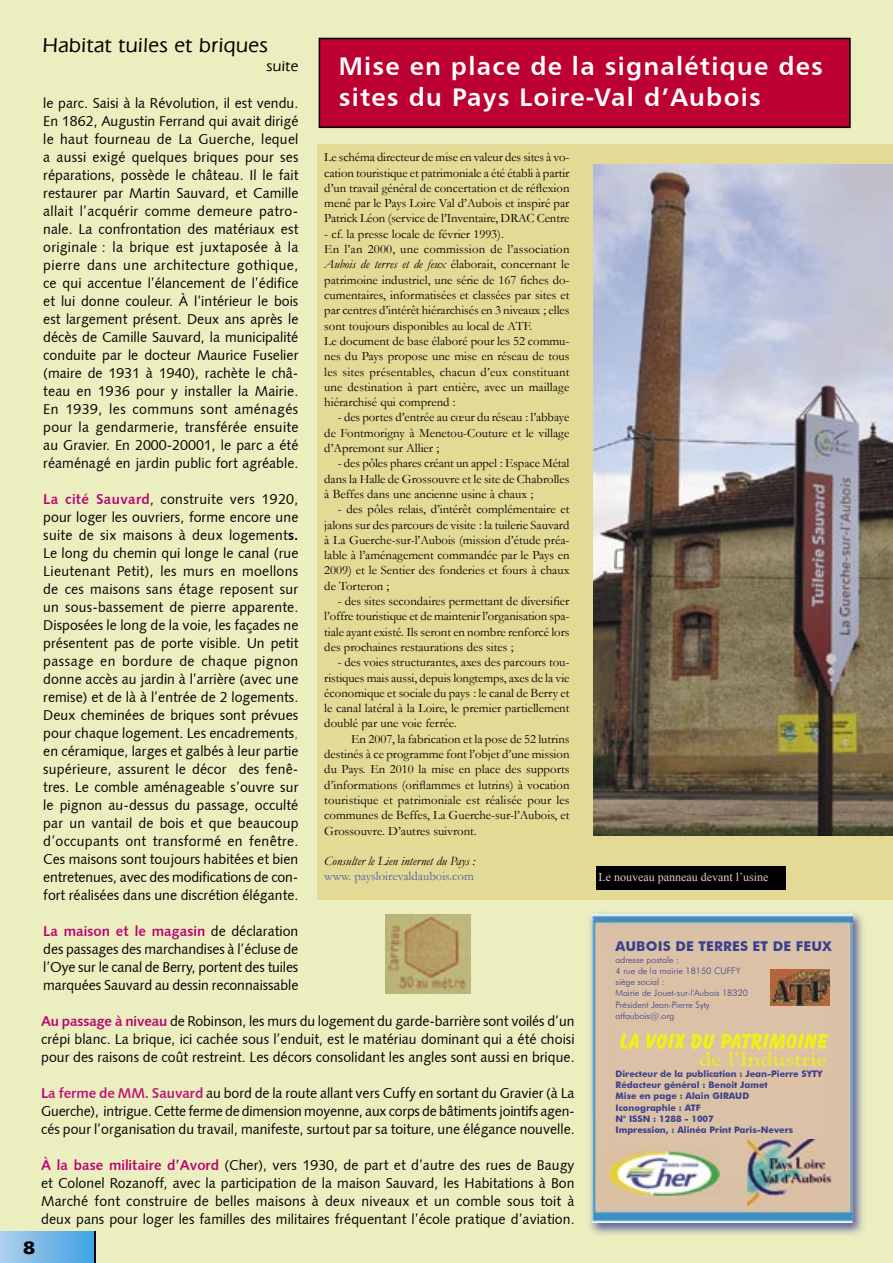
<style>
.page{position:relative;width:893px;height:1263px;background:#ebeebe}
.page>*{position:absolute;margin:0;border:0;box-sizing:border-box;transform-origin:0 0}
.t1{font:25.5px "Humanist 777 BT Bold B";letter-spacing:.05em;color:#fff}
.t2{font:500 21px "Eras IT Cby BT";letter-spacing:.025em;color:#000}
.t3{font:19.2px "Goudy Handtooled BT";color:#f2ed1c;scale:1.2 1}
.t4{font:18px "USA Black Plain";color:#000}
.t5{font:500 15px "Eras IT Cby BT";letter-spacing:.025em;color:#000}
.t6{font:14.25px/18px "Humanist 531 BT Roman A";color:#000;text-align:justify}
.t7{font:14.25px "Humanist 531 BT Bold A";color:#bc0075}
.t8{font:700 13.5px "Futura BT";letter-spacing:.01em;color:#3a3f8e}
.t9{font:12.75px/15.3px "Garamond";color:#000;text-align:justify}
.t10{font:italic 12.75px "Garamond";color:#000}
.t11{font:12.75px "Garamond";color:#4f62a7}
.t12{font:12px "Times New Roman";color:#e2c9d3}
.t13{font:700 9px/11.2px "Futura BT";color:#3a3f8e}
.t14{font:300 9px/11.2px "Futura BT";color:#3a3f8e}
.s1{font-family:"Humanist 531 BT Bold A";color:#bc0075}
.s2{font-family:"Humanist 531 BT Bold A"}
.s3{color:#45883e}
.s4{font-family:"Humanist 531 BT Roman A";color:#000}
.s5{font-style:italic}
.s6{font-family:"Humanist 531 BT Bold A";color:#be1577}
</style>
<div class="page">
<svg style="left:0;top:1231px;width:96px;height:32px;background:#74b4e3"></svg>
<div style="left:319px;top:38px;width:532px;height:90px;background:#bc0032"></div>
<div style="left:317px;top:144px;width:576px;height:756px;background:#e3da95"></div>
<img style="left:594px;top:165px;width:299px;height:670px">
<div style="left:596px;top:867px;width:190px;height:23px;background:#000"></div>
<img style="left:385px;top:915px;width:85px;height:78px">
<img style="left:589px;top:913px;width:274px;height:322px">
<img style="left:592px;top:915px;width:260px;height:308px">
<img style="left:747px;top:1139px;width:86px;height:72px">
<img style="left:608px;top:1149px;width:112px;height:47px">
<svg style="left:620px;top:1033px;width:208px;height:33px;background:#e2ce7a"></svg>
<img style="left:770px;top:970px;width:60px;height:36px">
<h2 class="t2" style="left:43px;top:33px;width:227px">Habitat tuiles et briques</h2>
<p class="t5" style="left:267px;top:57px;width:33px">suite</p>
<h1 class="t1" style="left:339px;top:50px;width:486px">Mise en place de la signalétique des</h1>
<p class="t6" style="left:43px;top:94px;width:257px">le parc. Saisi à la Révolution, il est vendu.</p>
<h1 class="t1" style="left:339px;top:81px;width:423px">sites du Pays Loire-Val d’Aubois</h1>
<p class="t6" style="left:43px;top:112px;width:257px">En 1862, Augustin Ferrand qui avait dirigé le haut fourneau de La Guerche, lequel a aussi exigé quelques briques pour ses réparations, possède le château. Il le fait restaurer par Martin Sauvard, et Camille allait l’acquérir comme demeure patro&shy;nale. La confrontation des matériaux est originale : la brique est juxtaposée à la pierre dans une architecture gothique, ce qui accentue l’élancement de l’édifice et lui donne couleur. À l’intérieur le bois est largement présent. Deux ans après le décès de Camille Sauvard, la municipalité conduite par le docteur Maurice Fuselier (maire de 1931 à 1940), rachète le châ&shy;teau en 1936 pour y installer la Mairie.<br>En 1939, les communs sont aménagés pour la gendarmerie, transférée ensuite au Gravier. En 2000-20001, le parc a été réaménagé en jardin public fort agréable.</p>
<p class="t6" style="left:43px;top:490px;width:257px"><span class="s1">La cité Sauvard</span>, construite vers 1920, pour loger les ouvriers, forme encore une suite de six maisons à deux logement<span class="s2">s.<br></span>Le long du chemin qui longe le canal (rue Lieutenant Petit), les murs en moellons de ces maisons sans étage reposent sur un sous-bassement de pierre apparente.<br>Disposées le long de la voie, les façades ne présentent pas de porte visible. Un petit passage en bordure de chaque pignon donne accès au jardin à l’arrière (avec une remise) et de là à l’entrée de 2 logements.<br>Deux cheminées de briques sont prévues pour chaque logement. Les encadrements<span class="s3">, </span>en céramique, larges et galbés à leur partie supérieure, assurent le décor des fenê&shy;tres. Le comble aménageable s’ouvre sur le pignon au-dessus du passage, occulté par un vantail de bois et que beaucoup d’occupants ont transformé en fenêtre.<br>Ces maisons sont toujours habitées et bien entretenues, avec des modifications de con&shy;fort réalisées dans une discrétion élégante.</p>
<p class="t7" style="left:43px;top:922px;width:257px">La maison et le magasin <span class="s4">de déclaration</span></p>
<p class="t6" style="left:43px;top:940px;width:257px">des passages des marchandises à l’écluse de l’Oye sur le canal de Berry, portent des tuiles marquées Sauvard au dessin reconnaissable</p>
<p class="t9" style="left:324px;top:149px;width:247px">Le schéma directeur de mise en valeur des sites à vo&shy;cation touristique et patrimoniale a été établi à partir d’un travail général de concertation et de réflexion mené par le Pays Loire Val d’Aubois et inspiré par Patrick Léon (service de l’Inventaire, DRAC Centre</p>
<p class="t9" style="left:324px;top:226px;width:247px;text-align:left">- cf. la presse locale de février 1993).<br>En l’an 2000, une commission de l’association <span class="s5">Aubois de terres et de feux</span> élaborait, concernant le patrimoine industriel, une série de 167 fiches do&shy;cumentaires, informatisées et classées par sites et par centres d’intérêt hiérarchisés en 3 niveaux ; elles sont toujours disponibles au local de ATF.<br>Le document de base élaboré pour les 52 commu&shy;nes du Pays propose une mise en réseau de tous les sites présentables, chacun d’eux constituant une destination à part entière, avec un maillage hiérarchisé qui comprend :</p>
<p class="t9" style="left:324px;top:409px;width:247px;text-indent:14px">- des portes d’entrée au cœur du réseau : l’abbaye de Fontmorigny à Menetou-Couture et le village d’Apremont sur Allier ;</p>
<p class="t9" style="left:324px;top:455px;width:247px;text-indent:14px">- des pôles phares créant un appel : Espace Métal dans la Halle de Grossouvre et le site de Chabrolles à Beffes dans une ancienne usine à chaux ;</p>
<p class="t9" style="left:324px;top:501px;width:247px;text-indent:14px">- des pôles relais, d’intérêt complémentaire et jalons sur des parcours de visite : la tuilerie Sauvard à La Guerche-sur-l’Aubois (mission d’étude préa&shy;lable à l’aménagement commandée par le Pays en 2009) et le Sentier des fonderies et fours à chaux de Torteron ;</p>
<p class="t9" style="left:324px;top:593px;width:247px;text-indent:14px">- des sites secondaires permettant de diversifier l’offre touristique et de maintenir l’organisation spa&shy;tiale ayant existé. Ils seront en nombre renforcé lors des prochaines restaurations des sites ;</p>
<p class="t9" style="left:324px;top:654px;width:247px;text-indent:14px">- des voies structurantes, axes des parcours tou&shy;ristiques mais aussi, depuis longtemps, axes de la vie économique et sociale du pays : le canal de Berry et le canal latéral à la Loire, le premier partiellement doublé par une voie ferrée.</p>
<p class="t9" style="left:324px;top:731px;width:247px;text-indent:27px">En 2007, la fabrication et la pose de 52 lutrins destinés à ce programme font l’objet d’une mission du Pays. En 2010 la mise en place des supports d’informations (oriflammes et lutrins) à vocation touristique et patrimoniale est réalisée pour les communes de Beffes, La Guerche-sur-l’Aubois, et Grossouvre. D’autres suivront.</p>
<p class="t10" style="left:324px;top:852px;width:153px">Consulter le Lien internet du Pays :</p>
<p class="t11" style="left:324px;top:868px;width:151px">www. paysloirevaldaubois.com</p>
<p class="t12" style="left:598px;top:869px;width:171px">Le nouveau panneau devant l’usine</p>
<p class="t8" style="left:616px;top:938px;width:218px">AUBOIS DE TER RES ET DE FEUX</p>
<p class="t14" style="left:616px;top:954px;width:134px">adresse postale :<br>4 rue de la mairie 18150 CUFFY siège social :<br>Mairie de Jouet-sur-l'Aubois 18320<br>Pré si dent Jean-Pierre Syty atfaubois@.org</p>
<p class="t6" style="left:41px;top:1012px;width:535px"><span class="s1">Au passage à niveau</span> de Robinson, les murs du logement du garde-barrière sont voilés d’un crépi blanc. La brique, ici cachée sous l’enduit, est le matériau dominant qui a été choisi pour des raisons de coût restreint. Les décors consolidant les angles sont aussi en brique.</p>
<p class="t6" style="left:41px;top:1084px;width:535px"><span class="s1">L</span><span class="s6">a ferme de MM. Sauvard</span> au bord de la route allant vers Cuffy en sortant du Gravier (à La Guerche), intrigue. Cette ferme de dimension moyenne, aux corps de bâtiments jointifs agen&shy;cés pour l’organisation du travail, manifeste, surtout par sa toiture, une élégance nouvelle.</p>
<p class="t6" style="left:41px;top:1156px;width:535px"><span class="s1">À la base militaire d’Avord</span> (Cher), vers 1930, de part et d’autre des rues de Baugy et Colonel Rozanoff, avec la participation de la maison Sauvard, les Habitations à Bon Marché font construire de belles maisons à deux niveaux et un comble sous toit à deux pans pour loger les familles des militaires fréquentant l’école pratique d’aviation.</p>
<h3 class="t3" style="left:816px;top:1047px;width:10px">e</h3>
<p class="t13" style="left:616px;top:1068px;width:208px">Directeur de la publication : Jean-Pierre SYTY<br>Rédacteur général : Benoît Jamet<br>Mise en page : Alain GIRAUD<br>Iconographie : ATF<br>N° ISSN : 1288 - 1007<br>Impression, : Alinéa Print Paris-Nevers</p>
<p class="t4" style="left:23px;top:1236px;width:14px">8</p>
</div>
